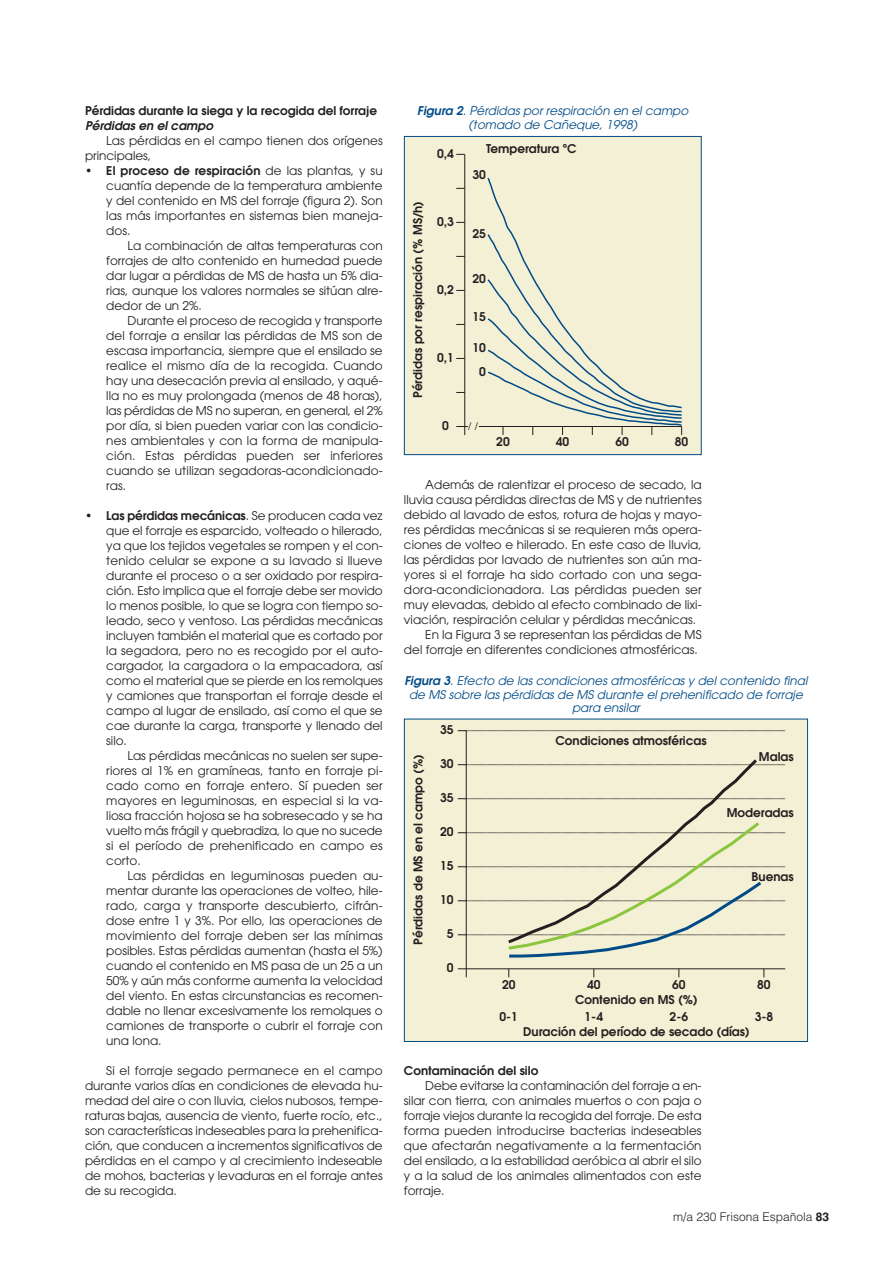
<style>
.page{position:relative;width:893px;height:1263px;background:#fff}
.page>*{position:absolute;margin:0;border:0;box-sizing:border-box;transform-origin:0 0}
.t1{font:12px/15px "Avant Garde";color:#231f20;text-align:justify}
.t2{font:600 12px/26px "Avant Garde";color:#231f20}
.t3{font:italic 12px/13.5px "Avant Garde";color:#004b87;text-align:center}
.t4{font:300 12px "Helvetica";color:#231f20}
.t5{font:italic 600 12px "Avant Garde";color:#231f20}
.t6{font:9px "Avant Garde";color:#231f20}
.s1{font-weight:600}
.s2{font-weight:700}
</style>
<div class="page">
<div style="left:405px;top:137px;width:296px;height:317px;background:#f3f0d5"></div>
<div style="left:404px;top:136px;width:298px;height:319px;border:1px solid #004b87"></div>
<hr style="left:464px;top:154px;width:1px;height:281px;background:#231f20">
<hr style="left:456px;top:426px;width:226px;height:1px;background:#231f20">
<svg style="left:487px;top:233px;width:196px;height:202px"></svg>
<div style="left:468px;top:423px;width:11px;height:10px;background:#f3f0d5"></div>
<div style="left:405px;top:719px;width:402px;height:322px;background:#f3f0d5"></div>
<div style="left:404px;top:719px;width:404px;height:323px;border:1px solid #004b87"></div>
<hr style="left:466px;top:731px;width:1px;height:246px;background:#231f20">
<hr style="left:458px;top:968px;width:327px;height:1px;background:#231f20">
<svg style="left:458px;top:730px;width:328px;height:1px"></svg>
<svg style="left:458px;top:764px;width:328px;height:1px"></svg>
<svg style="left:458px;top:798px;width:328px;height:1px"></svg>
<svg style="left:505px;top:759px;width:255px;height:60px"></svg>
<svg style="left:458px;top:819px;width:328px;height:140px"></svg>
<p class="t2" style="left:85px;top:99px;width:293px">Pérdidas durante la siega y la recogida del forraje</p>
<p class="t5" style="left:85px;top:121px;width:130px">Pérdidas en el campo</p>
<p class="t1" style="left:85px;top:134px;width:299px;text-indent:21px">Las pérdidas en el campo tienen dos orígenes principales,</p>
<p class="t1" style="left:106px;top:164px;width:278px;text-indent:-21px">• <span class="s1">El proceso de respiración</span> de las plantas, y su cuantía depende de la temperatura ambiente y del contenido en MS del forraje (figura 2). Son las más importantes en sistemas bien maneja&shy;dos.</p>
<p class="t1" style="left:106px;top:239px;width:278px;text-indent:21px">La combinación de altas temperaturas con forrajes de alto contenido en humedad puede dar lugar a pérdidas de MS de hasta un 5% dia&shy;rias, aunque los valores normales se sitúan alre&shy;dedor de un 2%.</p>
<p class="t1" style="left:106px;top:314px;width:278px;text-indent:21px">Durante el proceso de recogida y transporte del forraje a ensilar las pérdidas de MS son de escasa importancia, siempre que el ensilado se realice el mismo día de la recogida. Cuando hay una desecación previa al ensilado, y aqué&shy;lla no es muy prolongada (menos de 48 horas), las pérdidas de MS no superan, en general, el 2% por día, si bien pueden variar con las condicio&shy;nes ambientales y con la forma de manipula&shy;ción. Estas pérdidas pueden ser inferiores cuando se utilizan segadoras-acondicionado&shy;ras.</p>
<p class="t1" style="left:106px;top:509px;width:278px;text-indent:-21px">• <span class="s1">Las pérdidas mecánicas</span>. Se producen cada vez que el forraje es esparcido, volteado o hilerado, ya que los tejidos vegetales se rompen y el con&shy;tenido celular se expone a su lavado si llueve durante el proceso o a ser oxidado por respira&shy;ción. Esto implica que el forraje debe ser movido lo menos posible, lo que se logra con tiempo so&shy;leado, seco y ventoso. Las pérdidas mecánicas incluyen también el material que es cortado por la segadora, pero no es recogido por el auto&shy;cargador, la cargadora o la empacadora, así como el material que se pierde en los remolques y camiones que transportan el forraje desde el campo al lugar de ensilado, así como el que se cae durante la carga, transporte y llenado del silo.</p>
<p class="t1" style="left:106px;top:749px;width:278px;text-indent:21px">Las pérdidas mecánicas no suelen ser supe&shy;riores al 1% en gramíneas, tanto en forraje pi&shy;cado como en forraje entero. Sí pueden ser mayores en leguminosas, en especial si la va&shy;liosa fracción hojosa se ha sobresecado y se ha vuelto más frágil y quebradiza, lo que no sucede si el período de prehenificado en campo es corto.</p>
<p class="t1" style="left:106px;top:869px;width:278px;text-indent:21px">Las pérdidas en leguminosas pueden au&shy;mentar durante las operaciones de volteo, hile&shy;rado, carga y transporte descubierto, cifrán&shy;dose entre 1 y 3%. Por ello, las operaciones de movimiento del forraje deben ser las mínimas posibles. Estas pérdidas aumentan (hasta el 5%) cuando el contenido en MS pasa de un 25 a un 50% y aún más conforme aumenta la velocidad del viento. En estas circunstancias es recomen&shy;dable no llenar excesivamente los remolques o camiones de transporte o cubrir el forraje con una lona.</p>
<p class="t1" style="left:85px;top:1064px;width:299px;text-indent:21px">Si el forraje segado permanece en el campo durante varios días en condiciones de elevada hu&shy;medad del aire o con lluvia, cielos nubosos, tempe&shy;raturas bajas, ausencia de viento, fuerte rocío, etc., son características indeseables para la prehenifica&shy;ción, que conducen a incrementos significativos de pérdidas en el campo y al crecimiento indeseable de mohos, bacterias y levaduras en el forraje antes de su recogida.</p>
<p class="t3" style="left:417px;top:105px;width:272px"><span class="s1">Figura 2</span>. Pérdidas por respiración en el campo (tomado de Cañeque, 1998)</p>
<p class="t2" style="left:437px;top:141px;width:18px">0,4</p>
<p class="t2" style="left:406px;top:398px;width:198px;rotate:-90deg">Pérdidas por respiración (% MS/h)</p>
<p class="t2" style="left:437px;top:209px;width:18px">0,3</p>
<p class="t2" style="left:437px;top:277px;width:18px">0,2</p>
<p class="t2" style="left:437px;top:345px;width:18px">0,1</p>
<p class="t2" style="left:442px;top:413px;width:8px">0</p>
<p class="t2" style="left:473px;top:136px;width:105px;text-indent:13px">Temperatura ºC<br>30</p>
<p class="t2" style="left:473px;top:222px;width:15px">25</p>
<p class="t2" style="left:473px;top:266px;width:15px">20</p>
<p class="t2" style="left:473px;top:305px;width:15px">15</p>
<p class="t2" style="left:473px;top:337px;width:15px;line-height:23.5px;text-align:center">10<br>0</p>
<p class="t6" style="left:468px;top:423px;width:12px">/ /</p>
<p class="t2" style="left:496px;top:430px;width:15px">20</p>
<p class="t2" style="left:556px;top:430px;width:15px">40</p>
<p class="t2" style="left:615px;top:430px;width:15px">60</p>
<p class="t2" style="left:675px;top:430px;width:15px">80</p>
<p class="t1" style="left:425px;top:479px;width:278px">Además de ralentizar el proceso de secado, la</p>
<p class="t1" style="left:404px;top:494px;width:299px">lluvia causa pérdidas directas de MS y de nutrientes</p>
<p class="t1" style="left:404px;top:509px;width:299px">debido al lavado de estos, rotura de hojas y mayo-</p>
<p class="t1" style="left:404px;top:524px;width:299px">res pérdidas mecánicas si se requieren más opera-</p>
<p class="t1" style="left:404px;top:539px;width:299px">ciones de volteo e hilerado. En este caso de lluvia,</p>
<p class="t1" style="left:404px;top:554px;width:299px">las pérdidas por lavado de nutrientes son aún ma-</p>
<p class="t1" style="left:404px;top:569px;width:299px">yores si el forraje ha sido cortado con una sega-</p>
<p class="t1" style="left:404px;top:584px;width:299px">dora-acondicionadora. Las pérdidas pueden ser</p>
<p class="t1" style="left:404px;top:599px;width:299px">muy elevadas, debido al efecto combinado de lixi-</p>
<p class="t1" style="left:404px;top:614px;width:294px">viación, respiración celular y pérdidas mecánicas.</p>
<p class="t1" style="left:425px;top:629px;width:278px">En la Figura 3 se representan las pérdidas de MS</p>
<p class="t1" style="left:404px;top:644px;width:295px">del forraje en diferentes condiciones atmosféricas.</p>
<p class="t3" style="left:404px;top:675px;width:404px"><span class="s1">Figura 3</span>. Efecto de las condiciones atmosféricas y del contenido final de MS sobre las pérdidas de MS durante el prehenificado de forraje para ensilar</p>
<p class="t2" style="left:406px;top:945px;width:192px;rotate:-90deg">Pérdidas de MS en el campo (%)</p>
<p class="t2" style="left:440px;top:718px;width:15px">35</p>
<p class="t2" style="left:440px;top:752px;width:15px">30</p>
<p class="t2" style="left:440px;top:786px;width:15px">35</p>
<p class="t2" style="left:440px;top:820px;width:15px">20</p>
<p class="t2" style="left:440px;top:854px;width:15px">15</p>
<p class="t2" style="left:440px;top:888px;width:15px">10</p>
<p class="t2" style="left:447px;top:922px;width:8px">5</p>
<p class="t2" style="left:447px;top:956px;width:8px">0</p>
<p class="t2" style="left:555px;top:728px;width:153px">Condiciones atmosféricas</p>
<p class="t2" style="left:759px;top:744px;width:36px">Malas</p>
<p class="t2" style="left:727px;top:801px;width:68px">Moderadas</p>
<p class="t2" style="left:751px;top:865px;width:44px">Buenas</p>
<p class="t2" style="left:502px;top:973px;width:15px">20</p>
<p class="t2" style="left:587px;top:973px;width:15px">40</p>
<p class="t2" style="left:672px;top:973px;width:15px">60</p>
<p class="t2" style="left:757px;top:973px;width:15px">80</p>
<p class="t2" style="left:575px;top:988px;width:124px">Contenido en MS (%)</p>
<p class="t2" style="left:499px;top:1005px;width:20px">0-1</p>
<p class="t2" style="left:585px;top:1005px;width:20px">1-4</p>
<p class="t2" style="left:670px;top:1005px;width:20px">2-6</p>
<p class="t2" style="left:755px;top:1005px;width:20px">3-8</p>
<p class="t2" style="left:523px;top:1019px;width:228px">Duración del período de secado (días)</p>
<p class="t2" style="left:404px;top:1059px;width:136px">Contaminación del silo</p>
<p class="t1" style="left:404px;top:1079px;width:299px;text-indent:21px">Debe evitarse la contaminación del forraje a en&shy;silar con tierra, con animales muertos o con paja o forraje viejos durante la recogida del forraje. De esta forma pueden introducirse bacterias indeseables que afectarán negativamente a la fermentación del ensilado, a la estabilidad aeróbica al abrir el silo y a la salud de los animales alimentados con este forraje.</p>
<p class="t4" style="left:673px;top:1206px;width:158px">m/a 230 Frisona Española <span class="s2">83</span></p>
</div>
